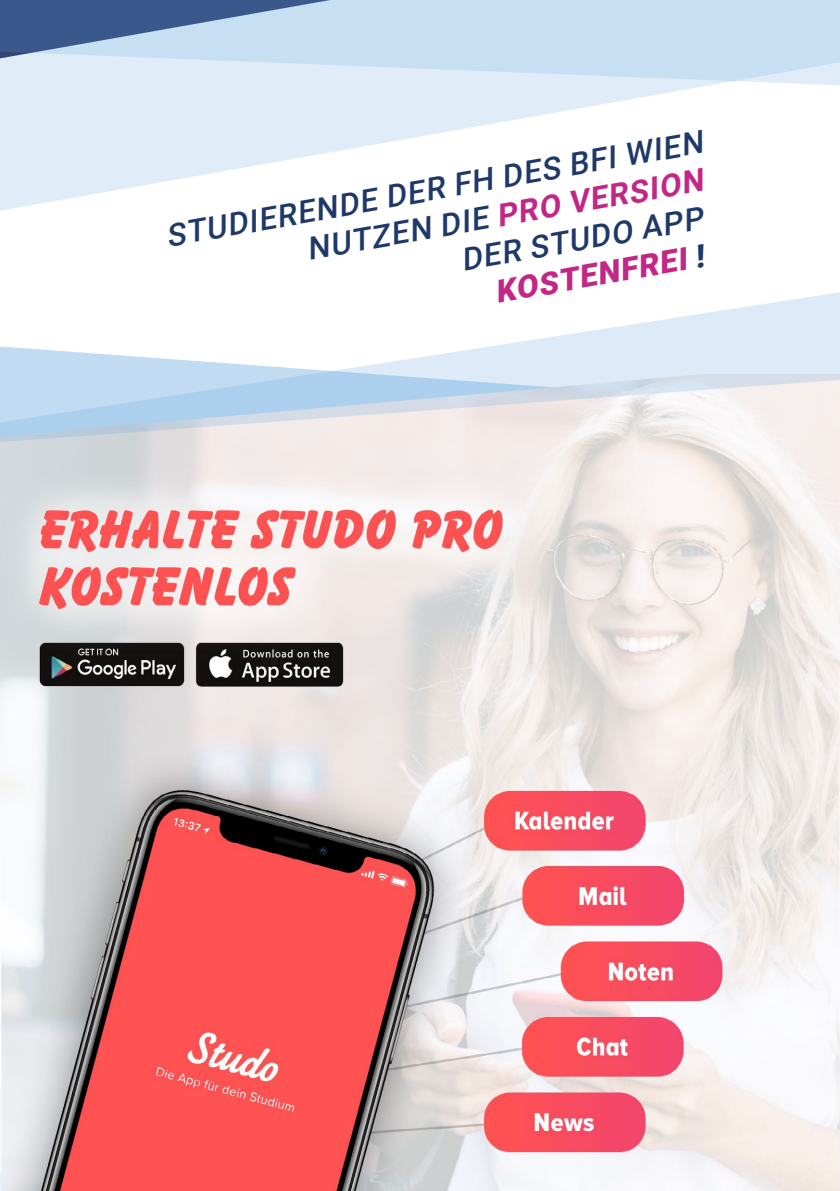
<style>
.page{position:relative;width:840px;height:1191px;background:#fff}
.page>*{position:absolute;margin:0;border:0;box-sizing:border-box;transform-origin:0 0}
.t1{font:italic 500 31.2px "Roboto";color:#1e3969}
.t2{font:italic 700 31.2px "Roboto";color:#c22786}
.t3{font:italic 900 31.2px "Roboto";color:#c22786}
.s1{font-weight:500;color:#1e3969}
.s2{color:#1e3969}
</style>
<div class="page">
<svg style="left:0;top:85px;width:839px;height:126px;fill:#e0edf8"></svg>
<svg style="left:0;top:0;width:839px;height:85px;background:#b9cfe5"></svg>
<svg style="left:162px;top:120px;width:549px;height:91px"></svg>
<img style="left:0;top:443px;width:839px;height:748px">
<svg style="left:0;top:292px;width:839px;height:151px"></svg>
<div style="left:256px;top:639px;width:36px;height:40px;background:#fff;opacity:.75"></div>
<div style="left:253px;top:637px;width:38px;height:30px;background:#fff;opacity:.75"></div>
<div style="left:259px;top:643px;width:35px;height:24px;background:#000;opacity:.75"></div>
<p class="t1" style="left:162px;top:214px;width:545px;rotate:-10deg">STUDIERENDE DER FH DES BFI WIEN</p>
<p class="t2" style="left:303px;top:228px;width:403px;rotate:-10deg"><span class="s1">NUTZEN DIE</span> PRO VERSION</p>
<p class="t1" style="left:457px;top:238px;width:246px;rotate:-10deg">DER STUDO APP</p>
<p class="t3" style="left:491px;top:270px;width:212px;rotate:-10deg">KOSTENFREI <span class="s2">!</span></p>
</div>
